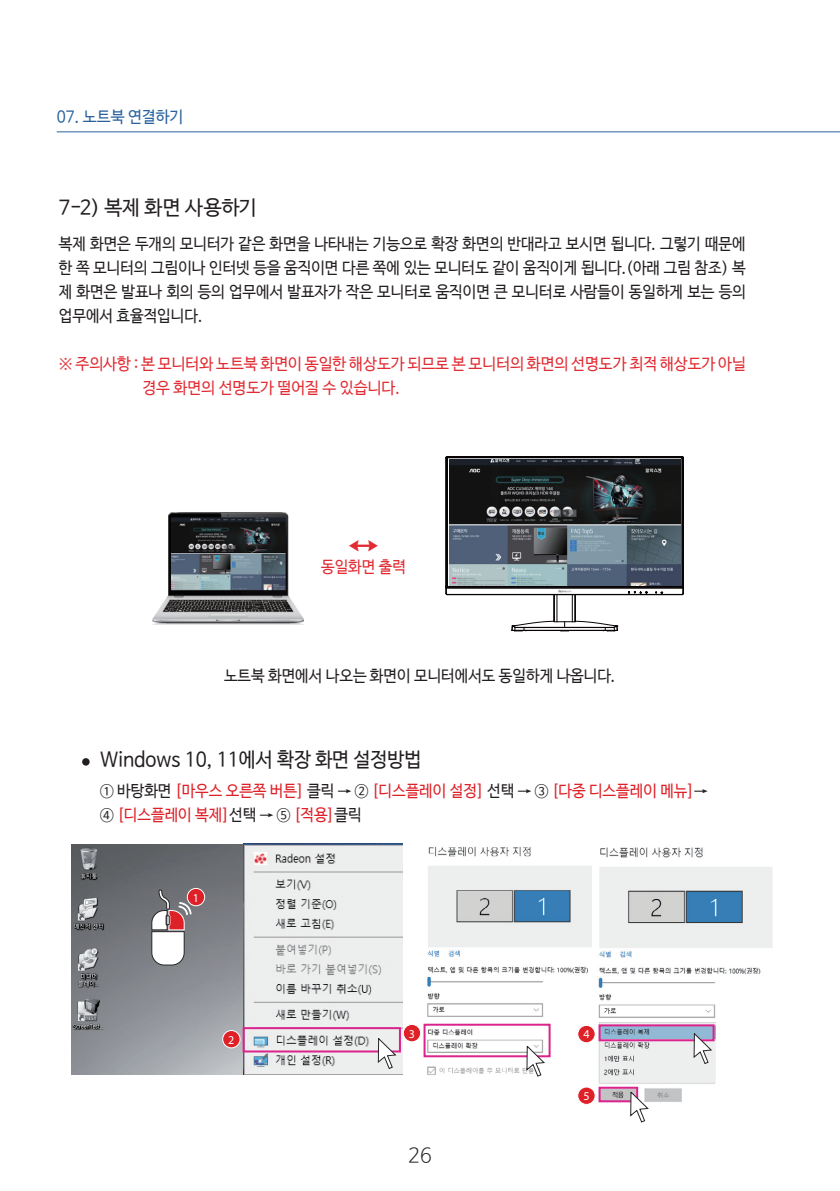
<style>
.page{position:relative;width:840px;height:1191px;background:#fff}
.page>*{position:absolute;margin:0;border:0;box-sizing:border-box;transform-origin:0 0}
.t1{font:34px "Nanum Barun Gothic";color:#e12c33;scale:.95 1}
.t2{font:20px "Nanum Barun Gothic";color:#231f20;scale:.95 1}
.t3{font:20px "Nanum Barun Gothic";color:#231f20}
.t4{font:300 20px "Nanum Barun Gothic";color:#231f20}
.t5{font:16px/24px "Nanum Barun Gothic";color:#231f20;text-align:justify;scale:.95 1}
.t6{font:16px/24px "Nanum Barun Gothic";color:#e12c33}
.t7{font:16px/24px "Nanum Barun Gothic";color:#de2027;scale:.95 1}
.t8{font:16px "Nanum Barun Gothic";color:#28619d}
.t9{font:16px "Nanum Barun Gothic";color:#e12c33;scale:.95 1}
.t10{font:12px "Myriad Pro";color:#fff}
.s1{color:#231f20}
</style>
<div class="page">
<img style="left:152px;top:512px;width:152px;height:113px">
<hr style="left:57px;top:131px;width:782px;height:1px;background:#28619d">
<img style="left:416px;top:846px;width:175px;height:229px">
<div style="left:423px;top:1023px;width:127px;height:34px;border:2px solid #dc238d"></div>
<img style="left:591px;top:847px;width:182px;height:256px">
<svg style="left:525px;top:1045px;width:21px;height:32px"></svg>
<img style="left:71px;top:844px;width:172px;height:231px">
<img style="left:243px;top:843px;width:159px;height:232px">
<div style="left:242px;top:1027px;width:159px;height:25px;border:2px solid #dc238d"></div>
<svg style="left:377px;top:1037px;width:20px;height:32px"></svg>
<svg style="left:151px;top:844px;width:51px;height:122px"></svg>
<div style="left:82px;top:758px;width:8px;height:7px;background:#231f20;border-radius:50%"></div>
<div style="left:403px;top:1024px;width:17px;height:17px;background:#de2027;border-radius:50%"></div>
<div style="left:402px;top:1024px;width:19px;height:18px;border:1px solid #fff;border-radius:50%"></div>
<div style="left:187px;top:888px;width:17px;height:17px;background:#de2027;border-radius:50%"></div>
<div style="left:187px;top:888px;width:18px;height:18px;border:1px solid #fff;border-radius:50%"></div>
<div style="left:222px;top:1030px;width:18px;height:17px;background:#de2027;border-radius:50%"></div>
<div style="left:222px;top:1030px;width:18px;height:18px;border:1px solid #fff;border-radius:50%"></div>
<div style="left:577px;top:1087px;width:17px;height:17px;background:#de2027;border-radius:50%"></div>
<div style="left:577px;top:1086px;width:18px;height:18px;border:1px solid #fff;border-radius:50%"></div>
<div style="left:577px;top:1025px;width:17px;height:17px;background:#de2027;border-radius:50%"></div>
<div style="left:577px;top:1025px;width:18px;height:18px;border:1px solid #fff;border-radius:50%"></div>
<svg style="left:597px;top:1023px;width:118px;height:100px"></svg>
<svg style="left:445px;top:456px;width:238px;height:175px"></svg>
<p class="t8" style="left:57px;top:108px;width:128px">07. 노트북 연결하기</p>
<p class="t3" style="left:59px;top:198px;width:199px">7-2) 복제 화면 사용하기</p>
<p class="t5" style="left:59px;top:232px;width:724px">복제 화면은 두개의 모니터가 같은 화면을 나타내는 기능으로 확장 화면의 반대라고 보시면 됩니다. 그렇기 때문에 한 쪽 모니터의 그림이나 인터넷 등을 움직이면 다른 쪽에 있는 모니터도 같이 움직이게 됩니다.(아래 그림 참조) 복 제 화면은 발표나 회의 등의 업무에서 발표자가 작은 모니터로 움직이면 큰 모니터로 사람들이 동일하게 보는 등의 업무에서 효율적입니다.</p>
<p class="t6" style="left:142px;top:352px;width:604px;text-indent:-83px">※ 주의사항 : 본 모니터와 노트북 화면이 동일한 해상도가 되므로 본 모니터의 화면의 선명도가 최적 해상도가 아닐 경우 화면의 선명도가 떨어질 수 있습니다.</p>
<h1 class="t1" style="left:349px;top:528px;width:32px">↔</h1>
<p class="t9" style="left:321px;top:559px;width:91px">동일화면 출력</p>
<p class="t5" style="left:224px;top:664px;width:413px">노트북 화면에서 나오는 화면이 모니터에서도 동일하게 나옵니다.</p>
<p class="t2" style="left:100px;top:749px;width:339px">Windows 10, 11에서 확장 화면 설정방법</p>
<p class="t7" style="left:100px;top:780px;width:640px"><span class="s1">① 바탕화면</span> [마우스 오른쪽 버튼] <span class="s1">클릭 → ②</span> [디스플레이 설정] <span class="s1">선택 → ③</span> [다중 디스플레이 메뉴]<span class="s1">→<br>④</span> [디스플레이 복제]<span class="s1">선택 → ⑤</span> [적용]<span class="s1">클릭</span></p>
<p class="t10" style="left:193px;top:890px;width:8px">1</p>
<p class="t10" style="left:228px;top:1032px;width:8px">2</p>
<p class="t10" style="left:408px;top:1026px;width:8px">3</p>
<p class="t4" style="left:408px;top:1145px;width:25px">26</p>
<p class="t10" style="left:583px;top:1027px;width:8px">4</p>
<p class="t10" style="left:583px;top:1088px;width:8px">5</p>
</div>
